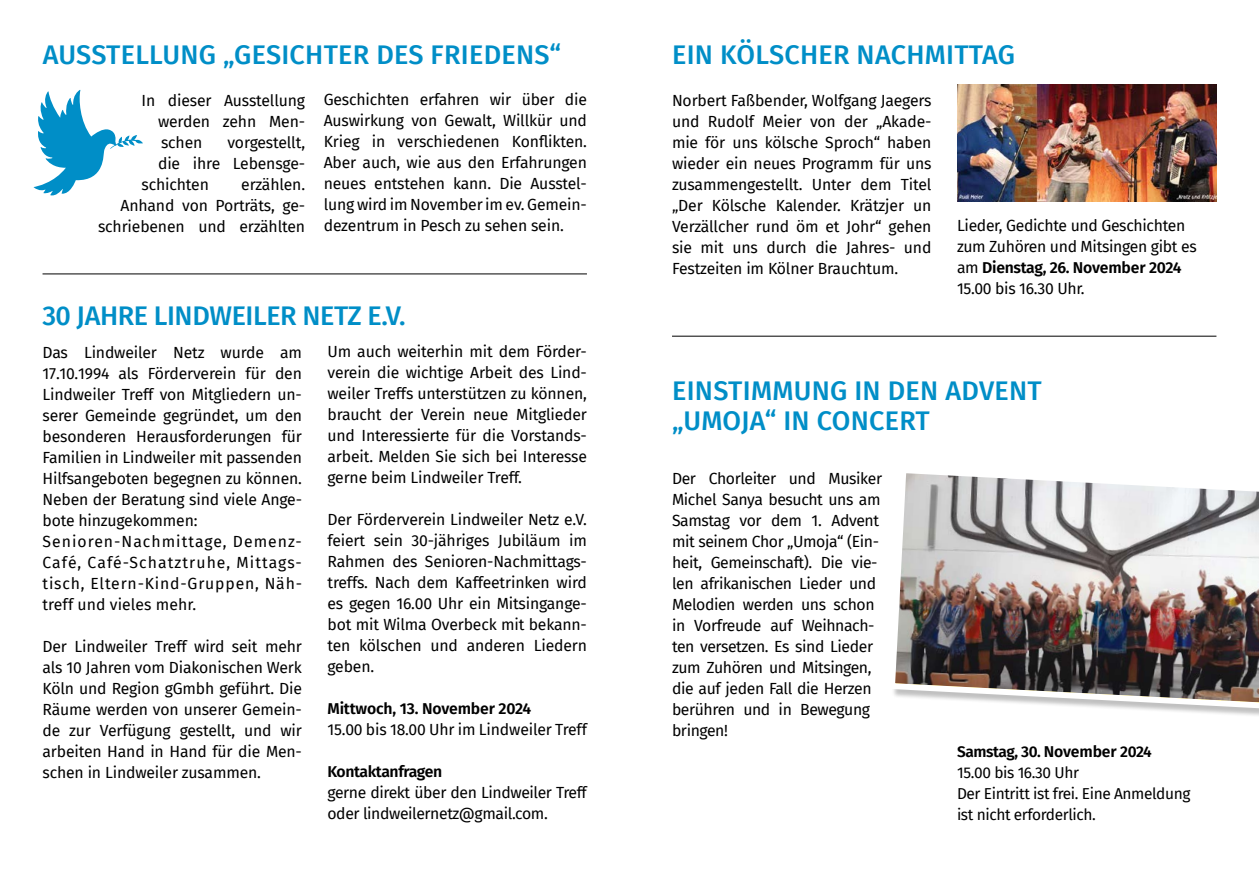
<style>
.page{position:relative;width:1259px;height:893px;background:#fff}
.page>*{position:absolute;margin:0;border:0;box-sizing:border-box;transform-origin:0 0}
.t1{font:500 27px/30px "Fira Sans";letter-spacing:.01em;color:#008ec7}
.t2{font:500 27px "Fira Sans";letter-spacing:-.015em;color:#008ec7}
.t3{font:15.75px/21px "Fira Sans";letter-spacing:-.01em;color:#000;text-align:justify}
.t4{font:600 15.75px "Fira Sans";letter-spacing:-.015em;color:#000}
.t5{font:15.45px/21px "Fira Sans";letter-spacing:-.025em;color:#000}
.s1{font-weight:600}
.s2{font-weight:600;font-size:15.75px}
</style>
<div class="page">
<hr style="left:43px;top:274px;width:544px;height:1px;background:#000">
<svg style="left:34px;top:90px;width:109px;height:106px"></svg>
<img style="left:893px;top:473px;width:366px;height:240px">
<hr style="left:672px;top:336px;width:544px;height:1px;background:#000">
<img style="left:957px;top:85px;width:259px;height:116px">
<h1 class="t1" style="left:43px;top:38px;width:520px">AUSSTELLUNG „GESICHTER DES FRIEDENS“</h1>
<p class="t3" style="left:158px;top:89px;width:149px;text-indent:-17px">In dieser Ausstellung werden zehn Men&shy;schen</p>
<p class="t3" style="left:324px;top:89px;width:265px">Geschichten erfahren wir über die Auswirkung von Gewalt, Willkür und Krieg in verschiedenen Konflikten.<br>Aber auch, wie aus den Erfahrungen neues entstehen kann. Die Ausstel&shy;lung wird im November im ev. Gemein&shy;dezentrum in Pesch zu sehen sein.</p>
<p class="t3" style="left:227px;top:131px;width:79px">vorgestellt,</p>
<p class="t3" style="left:158px;top:152px;width:149px">die ihre Lebensge-</p>
<p class="t3" style="left:142px;top:173px;width:69px">schichten</p>
<p class="t3" style="left:98px;top:173px;width:209px;text-align:right">erzählen.<br>Anhand von Porträts, ge&shy;schriebenen und erzählten</p>
<h1 class="t2" style="left:43px;top:294px;width:365px">30 JAHRE LINDWEILER N ETZ E.V.</h1>
<p class="t3" style="left:43px;top:341px;width:261px;text-align:left">Das Lindweiler Netz wurde am<br>17.10.1994 als Förderverein für den<br>Lindweiler Treff von Mitgliedern un&shy;serer Gemeinde gegründet, um den besonderen Herausforderungen für<br>Familien in Lindweiler mit passenden<br>Hilfsangeboten begegnen zu können.<br>Neben der Beratung sind viele Ange&shy;bote hinzugekommen:<br>Senioren-Nachmittage, Demenz-<br>Café, Café-Schatztruhe, Mittags&shy;tisch, Eltern-Kind-Gruppen, Näh&shy;treff und vieles mehr.</p>
<p class="t3" style="left:43px;top:635px;width:261px">Der Lindweiler Treff wird seit mehr als 10 Jahren vom Diakonischen Werk Köln und Region gGmbh geführt. Die Räume werden von unserer Gemein&shy;de zur Verfügung gestellt, und wir arbeiten Hand in Hand für die Men&shy;schen in Lindweiler zusammen.</p>
<p class="t3" style="left:327px;top:341px;width:261px">Um auch weiterhin mit dem Förder&shy;verein die wichtige Arbeit des Lind&shy;weiler Treffs unterstützen zu können, braucht der Verein neue Mitglieder und Interessierte für die Vorstands&shy;arbeit. Melden Sie sich bei Interesse gerne beim Lindweiler Treff.</p>
<p class="t3" style="left:327px;top:509px;width:261px">Der Förderverein Lindweiler Netz e.V. feiert sein 30-jähriges Jubiläum im Rahmen des Senioren-Nachmittags&shy;treffs. Nach dem Kaffeetrinken wird es gegen 16.00 Uhr ein Mitsingange&shy;bot mit Wilma Overbeck mit bekann&shy;ten kölschen und anderen Liedern geben.</p>
<p class="t4" style="left:327px;top:696px;width:205px">Mittwoch, 13. November 2024</p>
<p class="t3" style="left:327px;top:719px;width:261px">15.00 bis 18.00 Uhr im Lindweiler Treff</p>
<p class="t4" style="left:327px;top:759px;width:116px">Kontaktanfragen</p>
<p class="t3" style="left:327px;top:782px;width:261px">gerne direkt über den Lindweiler Treff oder lindweilernetz@gmail.com.</p>
<h1 class="t1" style="left:672px;top:38px;width:344px">EIN KÖLSCHER NACHMITTAG</h1>
<p class="t3" style="left:672px;top:89px;width:261px">Norbert Faßbender, Wolfgang Jaegers und Rudolf Meier von der „Akade&shy;mie för uns kölsche Sproch“ haben wieder ein neues Programm für uns zusammengestellt. Unter dem Titel „Der Kölsche Kalender. Krätzjer un Verzällcher rund öm et Johr“ gehen sie mit uns durch die Jahres- und Festzeiten im Kölner Brauchtum.</p>
<p class="t3" style="left:957px;top:215px;width:241px;text-align:left">Lieder, Gedichte und Geschichten zum Zuhören und Mitsingen gibt es am <span class="s1">Dienstag, 26. November 2024<br></span>15.00 bis 16.30 Uhr.</p>
<h1 class="t1" style="left:672px;top:374px;width:371px">EINSTIMMUNG IN DEN ADVENT „UMOJA“ IN CONCERT</h1>
<p class="t3" style="left:672px;top:467px;width:212px;text-align:left">Der Chorleiter und Musiker<br>Michel Sanya besucht uns am<br>Samstag vor dem 1. Advent mit seinem Chor „Umoja“ (Ein&shy;heit, Gemeinschaft). Die vie&shy;len afrikanischen Lieder und<br>Melodien werden uns schon in Vorfreude auf Weihnach&shy;ten versetzen. Es sind Lieder zum Zuhören und Mitsingen, die auf jeden Fall die Herzen berühren und in Bewegung bringen!</p>
<p class="t5" style="left:957px;top:740px;width:235px"><span class="s1">Samstag, 30.</span> <span class="s2">November</span> <span class="s1">2024<br></span>15.00 bis 16.30 Uhr<br>Der Eintritt ist frei. Eine Anmeldung ist nicht erforderlich.</p>
</div>
